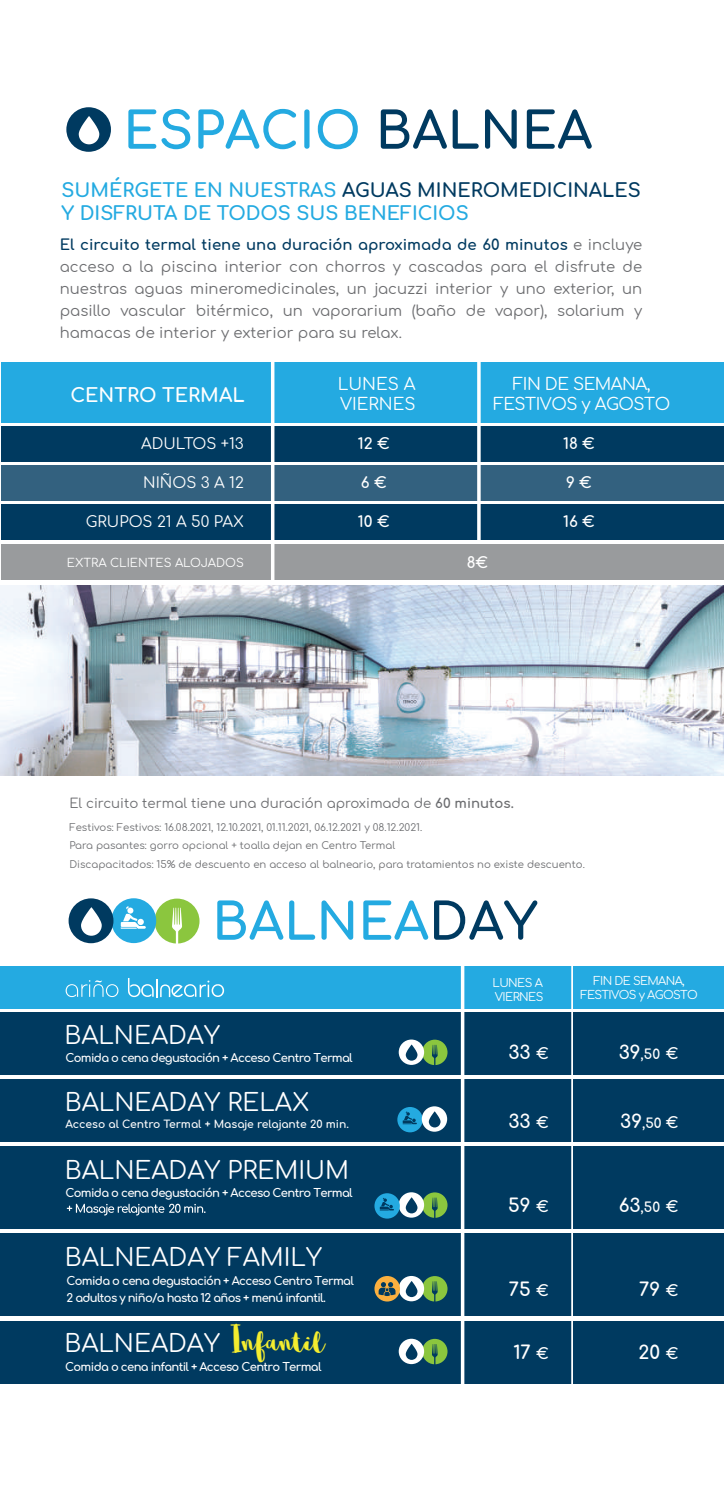
<style>
.page{position:relative;width:724px;height:1503px;background:#fff}
.page>*{position:absolute;margin:0;border:0;box-sizing:border-box;transform-origin:0 0}
.t1{font:700 50.4px "Comfortaa";color:#24aae1}
.t2{font:24.32px "Comfortaa";color:#fff}
.t3{font:700 19.07px "Comfortaa";color:#fff}
.t4{font:700 18.9px/23.6px "Comfortaa";color:#24aae1}
.t5{font:700 18.55px "Comfortaa";color:#fff}
.t6{font:16.8px/20.1px "Comfortaa";letter-spacing:-.03em;color:#fff;text-align:center}
.t7{font:16.8px/20.1px "Comfortaa";color:#fff}
.t8{font:15.22px "Comfortaa";color:#fff}
.t9{font:700 15.22px "Comfortaa";color:#fff}
.t10{font:14.88px/21.9px "Comfortaa";color:#6c6d70;text-align:justify}
.t11{font:700 13.47px "Comfortaa";color:#fff}
.t12{font:13.3px "Comfortaa";color:#6c6d70}
.t13{font:11.72px "Comfortaa";color:#fff}
.t14{font:700 11.55px/16.6px "Comfortaa";letter-spacing:-.055em;color:#fff}
.t15{font:11.55px/13.8px "Comfortaa";letter-spacing:-.055em;color:#fff}
.t16{font:700 10.67px "Comfortaa";color:#fff}
.t17{font:10.15px/18.6px "Comfortaa";color:#6c6d70}
.s1{color:#003a60}
.s2{font-weight:700;color:#003a60}
.s3{font-weight:700}
.s4{font-size:15.22px}
.s5{font-size:18.55px}
.s6{font-family:"Sophia";font-size:39.9px;color:#f4ed2f}
</style>
<div class="page">
<svg style="left:68px;top:898px;width:131px;height:45px"></svg>
<svg style="left:66px;top:107px;width:45px;height:45px"></svg>
<div style="left:1px;top:362px;width:722px;height:61px;background:#24aae1"></div>
<div style="left:1px;top:426px;width:722px;height:36px;background:#003a60"></div>
<div style="left:1px;top:465px;width:722px;height:36px;background:#33617f"></div>
<div style="left:1px;top:504px;width:722px;height:36px;background:#003a60"></div>
<div style="left:1px;top:543px;width:722px;height:36px;background:#999b9d"></div>
<hr style="left:271px;top:343px;width:3px;height:239px;background:#fff">
<hr style="left:477px;top:343px;width:3px;height:199px;background:#fff">
<div style="left:0;top:966px;width:723px;height:42px;background:#24aae1"></div>
<div style="left:0;top:1012px;width:723px;height:62px;background:#003a60"></div>
<div style="left:0;top:1321px;width:723px;height:62px;background:#003a60"></div>
<svg style="left:66px;top:980px;width:52px;height:16px"></svg>
<svg style="left:128px;top:978px;width:96px;height:19px"></svg>
<svg style="left:398px;top:1039px;width:49px;height:25px"></svg>
<svg style="left:398px;top:1338px;width:49px;height:25px"></svg>
<div style="left:0;top:1079px;width:723px;height:62px;background:#003a60"></div>
<div style="left:0;top:1146px;width:723px;height:82px;background:#003a60"></div>
<div style="left:0;top:1233px;width:723px;height:82px;background:#003a60"></div>
<svg style="left:67px;top:1203px;width:138px;height:12px"></svg>
<svg style="left:374px;top:1192px;width:73px;height:26px"></svg>
<svg style="left:374px;top:1276px;width:73px;height:25px"></svg>
<svg style="left:397px;top:1106px;width:50px;height:26px"></svg>
<img style="left:1px;top:585px;width:722px;height:190px">
<svg style="left:460px;top:966px;width:4px;height:418px;background:#cad8e0"></svg>
<hr style="left:570px;top:961px;width:2px;height:426px;background:#fff">
<h1 class="t1" style="left:123px;top:84px;width:470px">ESPACIO <span class="s1">BALNEA</span></h1>
<p class="t4" style="left:61px;top:175px;width:580px">SUMÉRGETE EN NUESTRAS <span class="s1">AGUAS MINEROMEDICINALES<br></span>Y DISFRUTA DE TODOS SUS BENEFICIOS</p>
<p class="t10" style="left:60px;top:232px;width:583px"><span class="s2">El circuito termal tiene una duración aproximada de 60 minutos</span> e incluye acceso a la piscina interior con chorros y cascadas para el disfrute de nuestras aguas mineromedicinales, un jacuzzi interior y uno exterior, un pasillo vascular bitérmico, un vaporarium (baño de vapor), solarium y hamacas de interior y exterior para su relax.</p>
<p class="t7" style="left:337px;top:371px;width:79px">LUNES A<br>VIERNES</p>
<p class="t6" style="left:493px;top:371px;width:178px">FIN DE SEMANA,<br>FESTIVOS y AGOSTO</p>
<p class="t3" style="left:70px;top:377px;width:176px">CENTRO TERMAL</p>
<p class="t8" style="left:141px;top:429px;width:104px">ADULTOS +13</p>
<p class="t8" style="left:143px;top:469px;width:102px">NIÑOS 3 A 12</p>
<p class="t8" style="left:86px;top:508px;width:159px">GRUPOS 21 A 50 PAX</p>
<p class="t13" style="left:67px;top:551px;width:178px">EXTRA CLIENTES ALOJADOS</p>
<p class="t9" style="left:357px;top:429px;width:33px">12 €</p>
<p class="t9" style="left:360px;top:468px;width:27px">6 €</p>
<p class="t9" style="left:358px;top:507px;width:33px">10 €</p>
<p class="t9" style="left:562px;top:429px;width:33px">18 €</p>
<p class="t9" style="left:565px;top:468px;width:27px">9 €</p>
<p class="t9" style="left:562px;top:507px;width:33px">16 €</p>
<p class="t9" style="left:466px;top:548px;width:23px">8€</p>
<p class="t12" style="left:69px;top:791px;width:445px">El circuito termal tiene una duración aproximada de <span class="s3">60 minutos.</span></p>
<p class="t17" style="left:69px;top:816px;width:516px">Festivos: Festivos: 16.08.2021, 12.10.2021, 01.11.2021, 06.12.2021 y 08.12.2021.<br>Para pasantes: gorro opcional + toalla dejan en Centro Termal<br>Discapacitados: 15% de descuento en acceso al balneario, para tratamientos no existe descuento.</p>
<h1 class="t1" style="left:212px;top:874px;width:326px">BALNEA<span class="s1">DAY</span></h1>
<h2 class="t2" style="left:64px;top:1013px;width:157px">BALNEADAY</h2>
<p class="t14" style="left:65px;top:1047px;width:288px">Comida o cena degustación + Acceso Centro Termal</p>
<h2 class="t2" style="left:65px;top:1080px;width:246px">BALNEADAY RELAX</h2>
<p class="t16" style="left:65px;top:1114px;width:285px">Acceso al Centro Termal + Masaje relajante 20 min.</p>
<h2 class="t2" style="left:65px;top:1147px;width:285px">BALNEADAY PREMIUM</h2>
<p class="t14" style="left:65px;top:1182px;width:288px">Comida o cena degustación + Acceso Centro Termal</p>
<h2 class="t2" style="left:65px;top:1234px;width:258px">BALNEADAY FAMILY</h2>
<p class="t14" style="left:66px;top:1270px;width:288px">Comida o cena degustación + Acceso Centro Termal<br>2 adultos y niño/a hasta 12 años + menú infantil.</p>
<p class="t15" style="left:492px;top:973px;width:52px">LUNES A<br>VIERNES</p>
<p class="t5" style="left:508px;top:1034px;width:42px">33 <span class="s4">€</span></p>
<p class="t5" style="left:508px;top:1103px;width:42px">33 <span class="s4">€</span></p>
<p class="t5" style="left:508px;top:1187px;width:42px">59 <span class="s4">€</span></p>
<p class="t5" style="left:508px;top:1271px;width:41px">75 <span class="s4">€</span></p>
<p class="t15" style="left:580px;top:972px;width:119px;text-align:center">FIN DE SEMANA,<br>FESTIVOS y AGOSTO</p>
<p class="t11" style="left:618px;top:1041px;width:61px"><span class="s5">39</span>,50 <span class="s4">€</span></p>
<p class="t11" style="left:619px;top:1110px;width:59px"><span class="s5">39</span>,50 <span class="s4">€</span></p>
<p class="t11" style="left:618px;top:1194px;width:61px"><span class="s5">63</span>,50 <span class="s4">€</span></p>
<p class="t5" style="left:638px;top:1271px;width:40px">79 <span class="s4">€</span></p>
<h2 class="t2" style="left:64px;top:1321px;width:263px">BALNEADAY <span class="s6">Infantil</span></h2>
<p class="t14" style="left:65px;top:1356px;width:258px">Comida o cena infantil + Acceso Centro Termal</p>
<p class="t5" style="left:513px;top:1334px;width:37px">17 <span class="s4">€</span></p>
<p class="t5" style="left:638px;top:1334px;width:41px">20 <span class="s4">€</span></p>
</div>
